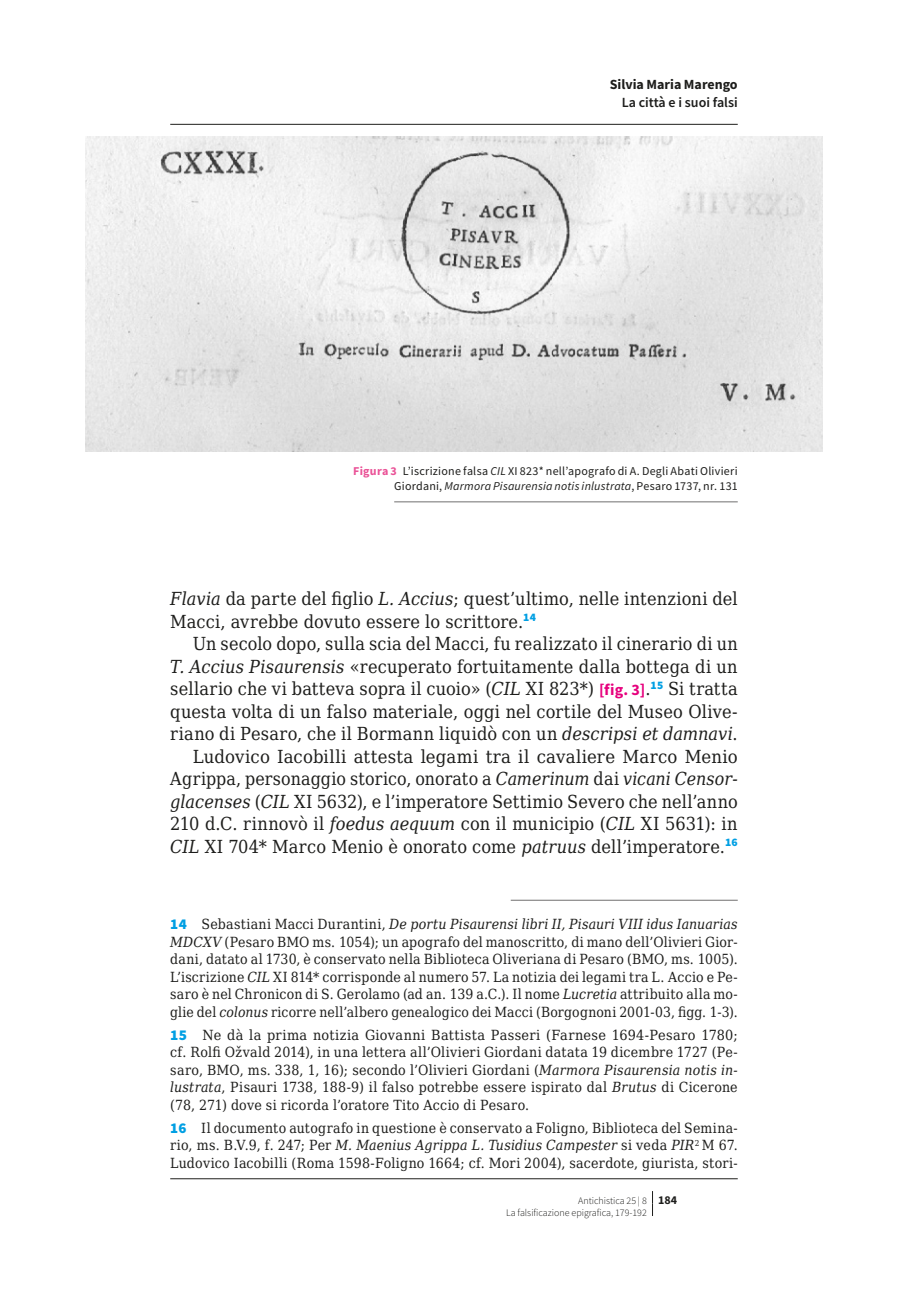
<style>
.page{position:relative;width:908px;height:1304px;background:#fff}
.page>*{position:absolute;margin:0;border:0;box-sizing:border-box;transform-origin:0 0}
.t1{font:18px/22.4px "DejaVu Serif Condensed";letter-spacing:.01em;color:#1d1d1b}
.t2{font:14px/17.6px "DejaVu Serif Condensed";letter-spacing:.02em;color:#1d1d1b;text-align:justify}
.t3{font:700 14px "Source Sans Pro";color:#1d1d1b}
.t4{font:600 14px "Source Sans Pro";color:#1d1d1b}
.t5{font:12px/15px "Source Sans Pro";letter-spacing:.025em;color:#1d1d1b;text-align:right}
.t6{font:300 10px/12.4px "Source Sans Pro";color:#1d1d1b}
.s1{font-weight:700;color:#ea5297}
.s2{font-style:italic}
.s3{font-family:"Source Sans Pro";font-weight:700;font-size:16px;color:#e6007d}
.s4{font-family:"Source Sans Pro";font-weight:900;font-size:15px;color:#009fe3}
.s5{font-weight:700;font-size:12px}
</style>
<div class="page">
<svg style="left:652px;top:1191px;width:1px;height:25px"></svg>
<hr style="left:510px;top:900px;width:227px;height:1px;background:#706f6f">
<hr style="left:394px;top:501px;width:343px;height:1px;background:#706f6f">
<img style="left:85px;top:136px;width:737px;height:316px">
<hr style="left:170px;top:124px;width:567px;height:1px;background:#1d1d1b">
<hr style="left:170px;top:1178px;width:567px;height:1px;background:#1d1d1b">
<p class="t3" style="left:609px;top:75px;width:129px">Silvia Maria Marengo</p>
<p class="t4" style="left:621px;top:94px;width:117px">La città e i suoi falsi</p>
<p class="t5" style="left:353px;top:464px;width:386px"><span class="s1">Figura 3</span> L’iscrizione falsa <span class="s2">CIL</span> XI 823* nell’apografo di A. Degli Abati Olivieri<br>Giordani, <span class="s2">Marmora Pisaurensia notis inlustrata</span>, Pesaro 1737, nr. 131</p>
<p class="t1" style="left:170px;top:587px;width:568px"><span class="s2">Flavia</span> da parte del figlio <span class="s2">L. Accius</span>; quest’ultimo, nelle intenzioni del<br>Macci, avrebbe dovuto essere lo scrittore.<sup>14</sup></p>
<p class="t1" style="left:170px;top:632px;width:569px;text-align:right">Un secolo dopo, sulla scia del Macci, fu realizzato il cinerario di un<br><span class="s2">T. Accius Pisaurensis</span> «recuperato fortuitamente dalla bottega di un sellario che vi batteva sopra il cuoio» (<span class="s2">CIL</span> XI 823*) <span class="s3">[fig. 3]</span>.<sup>15</sup> Si tratta questa volta di un falso materiale, oggi nel cortile del Museo Olive&shy;riano di Pesaro, che il Bormann liquidò con un <span class="s2">descripsi et damnavi</span>.<br>Ludovico Iacobilli attesta legami tra il cavaliere Marco Menio Agrippa, personaggio storico, onorato a <span class="s2">Camerinum</span> dai <span class="s2">vicani Censor&shy;glacenses</span> (<span class="s2">CIL</span> XI 5632), e l’imperatore Settimio Severo che nell’anno 210 d.C. rinnovò il <span class="s2">foedus aequum</span> con il municipio (<span class="s2">CIL</span> XI 5631): in <span class="s2">CIL</span> XI 704* Marco Menio è onorato come <span class="s2">patruus</span> dell’imperatore.<sup>16</sup></p>
<p class="t2" style="left:170px;top:915px;width:568px"><span class="s4">14</span> Sebastiani Macci Durantini, <span class="s2">De portu Pisaurensi libri II, Pisauri VIII idus Ianuarias MDCXV</span> (Pesaro BMO ms. 1054); un apografo del manoscritto, di mano dell’Olivieri Gior&shy;dani, datato al 1730, è conservato nella Biblioteca Oliveriana di Pesaro (BMO, ms. 1005).<br>L’iscrizione <span class="s2">CIL</span> XI 814* corrisponde al numero 57. La notizia dei legami tra L. Accio e Pe&shy;saro è nel Chronicon di S. Gerolamo (ad an. 139 a.C.). Il nome <span class="s2">Lucretia</span> attribuito alla mo&shy;glie del <span class="s2">colonus</span> ricorre nell’albero genealogico dei Macci (Borgognoni 2001-03, figg. 1-3).</p>
<p class="t2" style="left:170px;top:1026px;width:568px"><span class="s4">15</span> Ne dà la prima notizia Giovanni Battista Passeri (Farnese 1694-Pesaro 1780; cf. Rolfi Ožvald 2014), in una lettera all’Olivieri Giordani datata 19 dicembre 1727 (Pe&shy;saro, BMO, ms. 338, 1, 16); secondo l’Olivieri Giordani (<span class="s2">Marmora Pisaurensia notis in&shy;lustrata</span>, Pisauri 1738, 188-9) il falso potrebbe essere ispirato dal <span class="s2">Brutus</span> di Cicerone (78, 271) dove si ricorda l’oratore Tito Accio di Pesaro.</p>
<p class="t2" style="left:170px;top:1119px;width:568px"><span class="s4">16</span> Il documento autografo in questione è conservato a Foligno, Biblioteca del Semina&shy;rio, ms. B.V.9, f. 247; Per <span class="s2">M. Maenius Agrippa L. Tusidius Campester</span> si veda <span class="s2">PIR</span><sup>2</sup> M 67.<br>Ludovico Iacobilli (Roma 1598-Foligno 1664; cf. Mori 2004), sacerdote, giurista, stori-</p>
<p class="t6" style="left:506px;top:1194px;width:172px;text-indent:72px">Antichistica 25 | 8 <span class="s5">184<br></span>La falsificazione epigrafica, 179-192</p>
</div>
